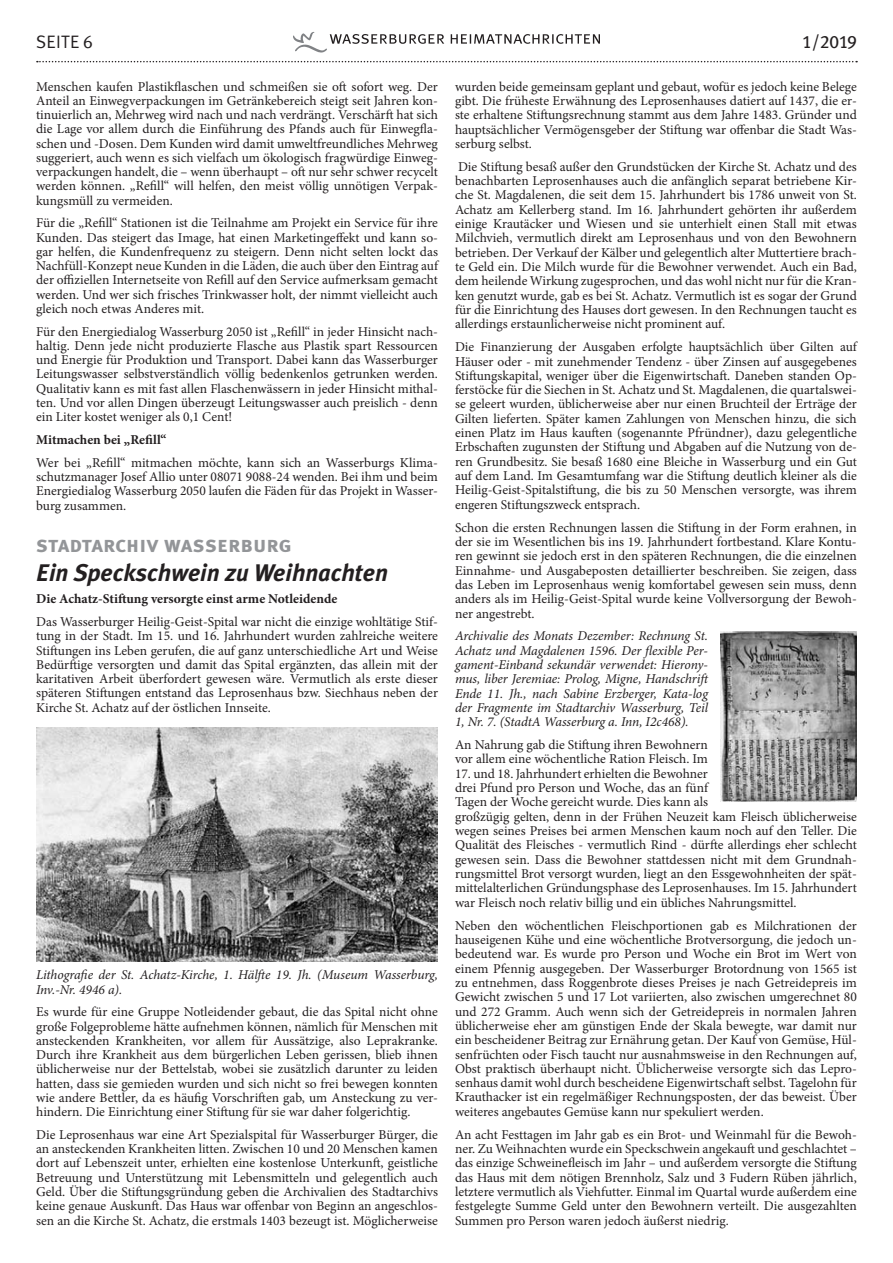
<style>
.page{position:relative;width:893px;height:1263px;background:#fff}
.page>*{position:absolute;margin:0;border:0;box-sizing:border-box;transform-origin:0 0}
.t1{font:italic 700 24px "Meta Plus";color:#231f20}
.t2{font:22.5px "Meta Plus Bold Caps";color:#939598}
.t3{font:18px "Meta Plus Normal";letter-spacing:.01em;color:#231f20}
.t4{font:18px "Meta Plus Book Caps";color:#231f20}
.t5{font:13.5px/14.2px "Minion Pro";color:#231f20;text-align:justify}
.t6{font:italic 13.5px/14.2px "Minion Pro";letter-spacing:-.005em;color:#231f20}
.t7{font:700 13.5px "Minion Pro";color:#231f20}
.s1{font-family:"Meta Plus Normal Caps"}
</style>
<div class="page">
<svg style="left:37px;top:61px;width:820px;height:1px"></svg>
<svg style="left:293px;top:32px;width:307px;height:21px"></svg>
<img style="left:36px;top:727px;width:402px;height:234px">
<img style="left:721px;top:631px;width:136px;height:170px">
<h3 class="t3" style="left:36px;top:32px;width:58px">SEITE <span class="s1">6</span></h3>
<h3 class="t4" style="left:802px;top:32px;width:56px">1/2019</h3>
<p class="t5" style="left:36px;top:79px;width:403px">Menschen kaufen Plastikflaschen und schmeißen sie oft sofort weg. Der Anteil an Einwegverpackungen im Getränkebereich steigt seit Jahren kon&shy;tinuierlich an, Mehrweg wird nach und nach verdrängt. Verschärft hat sich die Lage vor allem durch die Einführung des Pfands auch für Einwegfla&shy;schen und -Dosen. Dem Kunden wird damit umweltfreundliches Mehrweg suggeriert, auch wenn es sich vielfach um ökologisch fragwürdige Einweg&shy;verpackungen handelt, die – wenn überhaupt – oft nur sehr schwer recycelt werden können. „Refill“ will helfen, den meist völlig unnötigen Verpac&shy;kungsmüll zu vermeiden.</p>
<p class="t5" style="left:36px;top:216px;width:403px">Für die „Refill“ Stationen ist die Teilnahme am Projekt ein Service für ihre Kunden. Das steigert das Image, hat einen Marketingeffekt und kann so&shy;gar helfen, die Kundenfrequenz zu steigern. Denn nicht selten lockt das Nachfüll-Konzept neue Kunden in die Läden, die auch über den Eintrag auf der offiziellen Internetseite von Refill auf den Service aufmerksam gemacht werden. Und wer sich frisches Trinkwasser holt, der nimmt vielleicht auch gleich noch etwas Anderes mit.</p>
<p class="t5" style="left:36px;top:324px;width:403px">Für den Energiedialog Wasserburg 2050 ist „Refill“ in jeder Hinsicht nach&shy;haltig. Denn jede nicht produzierte Flasche aus Plastik spart Ressourcen und Energie für Produktion und Transport. Dabei kann das Wasserburger Leitungswasser selbstverständlich völlig bedenkenlos getrunken werden.<br>Qualitativ kann es mit fast allen Flaschenwässern in jeder Hinsicht mithal&shy;ten. Und vor allen Dingen überzeugt Leitungswasser auch preislich - denn ein Liter kostet weniger als 0,1 Cent!</p>
<p class="t7" style="left:36px;top:430px;width:132px">Mitmachen bei „Refill“</p>
<p class="t5" style="left:36px;top:455px;width:403px">Wer bei „Refill“ mitmachen möchte, kann sich an Wasserburgs Klima&shy;schutzmanager Josef Allio unter 08071 9088-24 wenden. Bei ihm und beim Energiedialog Wasserburg 2050 laufen die Fäden für das Projekt in Wasser&shy;burg zusammen.</p>
<h2 class="t2" style="left:36px;top:531px;width:257px">stadtarchiv wasserburg</h2>
<h1 class="t1" style="left:36px;top:558px;width:353px">Ein Speckschwein zu Weihnachten</h1>
<p class="t7" style="left:36px;top:590px;width:303px">Die Achatz-Stiftung versorgte einst arme Notleidende</p>
<p class="t5" style="left:36px;top:615px;width:403px">Das Wasserburger Heilig-Geist-Spital war nicht die einzige wohltätige Stif&shy;tung in der Stadt. Im 15. und 16. Jahrhundert wurden zahlreiche weitere Stiftungen ins Leben gerufen, die auf ganz unterschiedliche Art und Weise Bedürftige versorgten und damit das Spital ergänzten, das allein mit der karitativen Arbeit überfordert gewesen wäre. Vermutlich als erste dieser späteren Stiftungen entstand das Leprosenhaus bzw. Siechhaus neben der Kirche St. Achatz auf der östlichen Innseite.</p>
<p class="t5" style="left:455px;top:79px;width:403px">wurden beide gemeinsam geplant und gebaut, wofür es jedoch keine Belege gibt. Die früheste Erwähnung des Leprosenhauses datiert auf 1437, die er&shy;ste erhaltene Stiftungsrechnung stammt aus dem Jahre 1483. Gründer und hauptsächlicher Vermögensgeber der Stiftung war offenbar die Stadt Was&shy;serburg selbst.</p>
<p class="t5" style="left:455px;top:159px;width:403px">Die Stiftung besaß außer den Grundstücken der Kirche St. Achatz und des benachbarten Leprosenhauses auch die anfänglich separat betriebene Kir&shy;che St. Magdalenen, die seit dem 15. Jahrhundert bis 1786 unweit von St.<br>Achatz am Kellerberg stand. Im 16. Jahrhundert gehörten ihr außerdem einige Krautäcker und Wiesen und sie unterhielt einen Stall mit etwas Milchvieh, vermutlich direkt am Leprosenhaus und von den Bewohnern betrieben. Der Verkauf der Kälber und gelegentlich alter Muttertiere brach&shy;te Geld ein. Die Milch wurde für die Bewohner verwendet. Auch ein Bad, dem heilende Wirkung zugesprochen, und das wohl nicht nur für die Kran&shy;ken genutzt wurde, gab es bei St. Achatz. Vermutlich ist es sogar der Grund für die Einrichtung des Hauses dort gewesen. In den Rechnungen taucht es allerdings erstaunlicherweise nicht prominent auf.</p>
<p class="t5" style="left:455px;top:340px;width:403px">Die Finanzierung der Ausgaben erfolgte hauptsächlich über Gilten auf Häuser oder - mit zunehmender Tendenz - über Zinsen auf ausgegebenes Stiftungskapital, weniger über die Eigenwirtschaft. Daneben standen Op&shy;ferstöcke für die Siechen in St. Achatz und St. Magdalenen, die quartalswei&shy;se geleert wurden, üblicherweise aber nur einen Bruchteil der Erträge der Gilten lieferten. Später kamen Zahlungen von Menschen hinzu, die sich einen Platz im Haus kauften (sogenannte Pfründner), dazu gelegentliche Erbschaften zugunsten der Stiftung und Abgaben auf die Nutzung von de&shy;ren Grundbesitz. Sie besaß 1680 eine Bleiche in Wasserburg und ein Gut auf dem Land. Im Gesamtumfang war die Stiftung deutlich kleiner als die Heilig-Geist-Spitalstiftung, die bis zu 50 Menschen versorgte, was ihrem engeren Stiftungszweck entsprach.</p>
<p class="t5" style="left:455px;top:520px;width:403px">Schon die ersten Rechnungen lassen die Stiftung in der Form erahnen, in der sie im Wesentlichen bis ins 19. Jahrhundert fortbestand. Klare Kontu&shy;ren gewinnt sie jedoch erst in den späteren Rechnungen, die die einzelnen Einnahme- und Ausgabeposten detaillierter beschreiben. Sie zeigen, dass das Leben im Leprosenhaus wenig komfortabel gewesen sein muss, denn anders als im Heilig-Geist-Spital wurde keine Vollversorgung der Bewoh&shy;ner angestrebt.</p>
<p class="t6" style="left:455px;top:629px;width:257px">Archivalie des Monats Dezember: Rechnung St.<br>Achatz und Magdalenen 1596. Der flexible Per&shy;gament-Einband sekundär verwendet: Hierony&shy;mus, liber Jeremiae: Prolog, Migne, Handschrift Ende 11. Jh., nach Sabine Erzberger, Kata-log der Fragmente im Stadtarchiv Wasserburg, Teil 1, Nr. 7. (StadtA Wasserburg a. Inn, I2c468).</p>
<p class="t5" style="left:455px;top:738px;width:255px">An Nahrung gab die Stiftung ihren Bewohnern vor allem eine wöchentliche Ration Fleisch. Im</p>
<p class="t5" style="left:455px;top:766px;width:403px;text-align:left">17. und 18. Jahrhundert erhielten die Bewohner<br>drei Pfund pro Person und Woche, das an fünf<br>Tagen der Woche gereicht wurde. Dies kann als<br>großzügig gelten, denn in der Frühen Neuzeit kam Fleisch üblicherweise wegen seines Preises bei armen Menschen kaum noch auf den Teller. Die Qualität des Fleisches - vermutlich Rind - dürfte allerdings eher schlecht gewesen sein. Dass die Bewohner stattdessen nicht mit dem Grundnah&shy;rungsmittel Brot versorgt wurden, liegt an den Essgewohnheiten der spät&shy;mittelalterlichen Gründungsphase des Leprosenhauses. Im 15. Jahrhundert war Fleisch noch relativ billig und ein übliches Nahrungsmittel.</p>
<p class="t5" style="left:455px;top:918px;width:403px">Neben den wöchentlichen Fleischportionen gab es Milchrationen der hauseigenen Kühe und eine wöchentliche Brotversorgung, die jedoch un&shy;bedeutend war. Es wurde pro Person und Woche ein Brot im Wert von einem Pfennig ausgegeben. Der Wasserburger Brotordnung von 1565 ist zu entnehmen, dass Roggenbrote dieses Preises je nach Getreidepreis im Gewicht zwischen 5 und 17 Lot variierten, also zwischen umgerechnet 80 und 272 Gramm. Auch wenn sich der Getreidepreis in normalen Jahren üblicherweise eher am günstigen Ende der Skala bewegte, war damit nur ein bescheidener Beitrag zur Ernährung getan. Der Kauf von Gemüse, Hül&shy;senfrüchten oder Fisch taucht nur ausnahmsweise in den Rechnungen auf, Obst praktisch überhaupt nicht. Üblicherweise versorgte sich das Lepro&shy;senhaus damit wohl durch bescheidene Eigenwirtschaft selbst. Tagelohn für Krauthacker ist ein regelmäßiger Rechnungsposten, der das beweist. Über weiteres angebautes Gemüse kann nur spekuliert werden.</p>
<p class="t5" style="left:455px;top:1127px;width:403px">An acht Festtagen im Jahr gab es ein Brot- und Weinmahl für die Bewoh&shy;ner. Zu Weihnachten wurde ein Speckschwein angekauft und geschlachtet – das einzige Schweinefleisch im Jahr – und außerdem versorgte die Stiftung das Haus mit dem nötigen Brennholz, Salz und 3 Fudern Rüben jährlich, letztere vermutlich als Viehfutter. Einmal im Quartal wurde außerdem eine festgelegte Summe Geld unter den Bewohnern verteilt. Die ausgezahlten Summen pro Person waren jedoch äußerst niedrig.</p>
<p class="t6" style="left:36px;top:968px;width:403px">Lithografie der St. Achatz-Kirche, 1. Hälfte 19. Jh. (Museum Wasserburg,<br>Inv.-Nr. 4946 a).</p>
<p class="t5" style="left:36px;top:1005px;width:403px">Es wurde für eine Gruppe Notleidender gebaut, die das Spital nicht ohne große Folgeprobleme hätte aufnehmen können, nämlich für Menschen mit ansteckenden Krankheiten, vor allem für Aussätzige, also Leprakranke.<br>Durch ihre Krankheit aus dem bürgerlichen Leben gerissen, blieb ihnen üblicherweise nur der Bettelstab, wobei sie zusätzlich darunter zu leiden hatten, dass sie gemieden wurden und sich nicht so frei bewegen konnten wie andere Bettler, da es häufig Vorschriften gab, um Ansteckung zu ver&shy;hindern. Die Einrichtung einer Stiftung für sie war daher folgerichtig.</p>
<p class="t5" style="left:36px;top:1127px;width:403px">Die Leprosenhaus war eine Art Spezialspital für Wasserburger Bürger, die an ansteckenden Krankheiten litten. Zwischen 10 und 20 Menschen kamen dort auf Lebenszeit unter, erhielten eine kostenlose Unterkunft, geistliche Betreuung und Unterstützung mit Lebensmitteln und gelegentlich auch Geld. Über die Stiftungsgründung geben die Archivalien des Stadtarchivs keine genaue Auskunft. Das Haus war offenbar von Beginn an angeschlos&shy;sen an die Kirche St. Achatz, die erstmals 1403 bezeugt ist. Möglicherweise</p>
</div>
